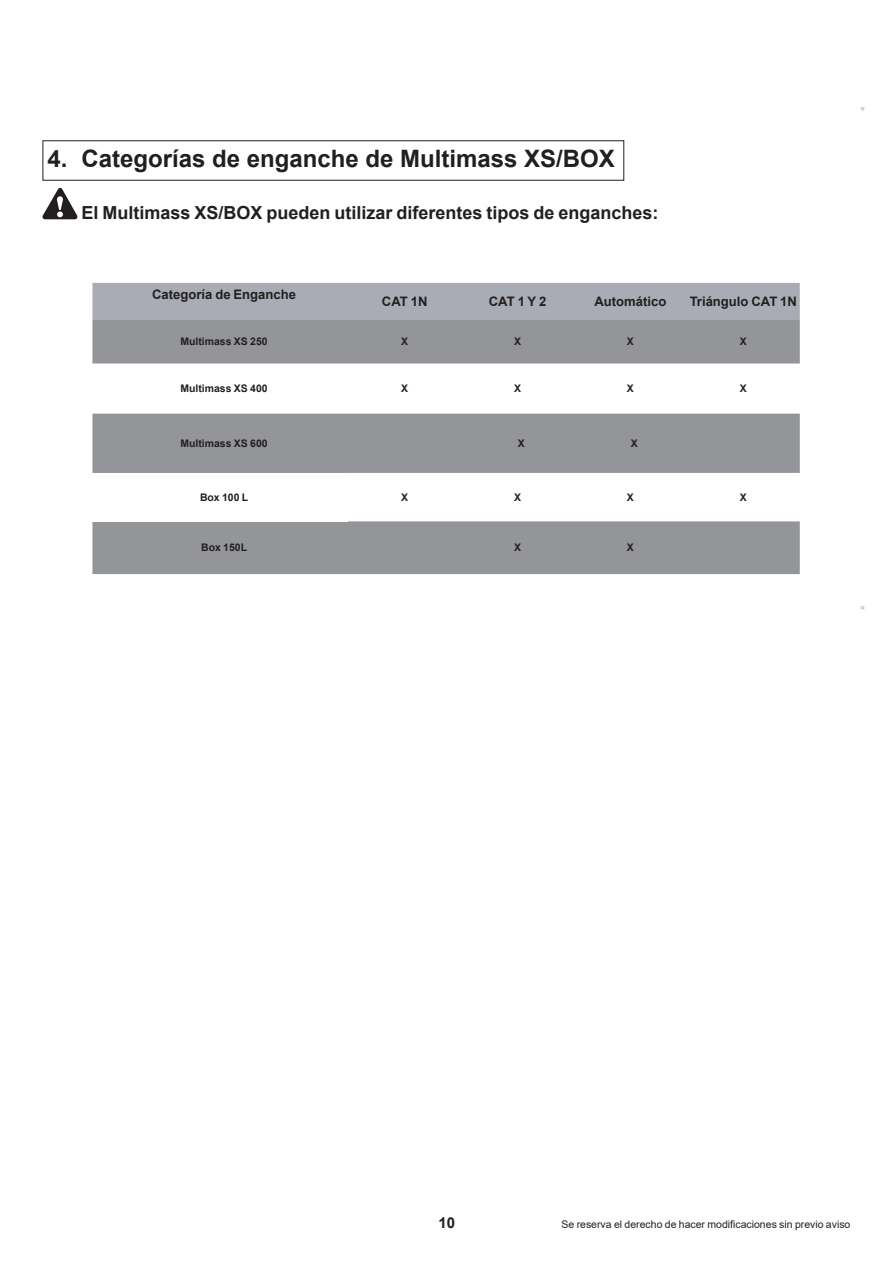
<style>
.page{position:relative;width:893px;height:1263px;background:#fff}
.page>*{position:absolute;margin:0;border:0;box-sizing:border-box;transform-origin:0 0}
.t1{font:700 24px "Arial";color:#231f20}
.Intro_chap{font:700 18px "Arial";color:#231f20}
.t2{font:700 15px "Arial";color:#231f20}
.t3{font:700 13.05px "Arial";color:#231f20}
.t4{font:700 10.5px "Arial";color:#231f20}
.Pied_Page_Droit{font:10.5px "Arial";color:#231f20}
.Texte_code{font:7.5px "Arial";color:#d1d2d4}
</style>
<div class="page">
<div style="left:43px;top:140px;width:581px;height:41px;border:1px solid #231f20"></div>
<svg style="left:43px;top:188px;width:34px;height:31px"></svg>
<div style="left:92px;top:283px;width:708px;height:36px;background:#a9abb5"></div>
<div style="left:92px;top:319px;width:708px;height:255px;background:#939598"></div>
<svg style="left:92px;top:364px;width:708px;height:157px"></svg>
<div style="left:92px;top:473px;width:256px;height:48px;background:#fff"></div>
<p class="t1" style="left:48px;top:142px;width:569px">4. Categorías de enganche de Multimass XS/BOX</p>
<p class="Intro_chap" style="left:81px;top:200px;width:579px">El Multimass XS/BOX pueden utilizar diferentes tipos de enganches:</p>
<p class="t3" style="left:152px;top:285px;width:145px">Categoría de Enganche</p>
<p class="t3" style="left:382px;top:292px;width:47px">CAT 1N</p>
<p class="t3" style="left:489px;top:292px;width:59px">CAT 1 Y 2</p>
<p class="t3" style="left:594px;top:292px;width:73px">Automático</p>
<p class="t3" style="left:690px;top:292px;width:109px">Triángulo CAT 1N</p>
<p class="t4" style="left:180px;top:334px;width:89px">Multimass XS 250</p>
<p class="t4" style="left:401px;top:334px;width:8px">X</p>
<p class="t4" style="left:514px;top:334px;width:8px">X</p>
<p class="t4" style="left:627px;top:334px;width:8px">X</p>
<p class="t4" style="left:740px;top:334px;width:8px">X</p>
<p class="t4" style="left:180px;top:381px;width:89px">Multimass XS 400</p>
<p class="t4" style="left:401px;top:381px;width:8px">X</p>
<p class="t4" style="left:514px;top:381px;width:8px">X</p>
<p class="t4" style="left:627px;top:381px;width:8px">X</p>
<p class="t4" style="left:740px;top:381px;width:8px">X</p>
<p class="t4" style="left:180px;top:436px;width:89px">Multimass XS 600</p>
<p class="t4" style="left:518px;top:436px;width:8px">X</p>
<p class="t4" style="left:631px;top:436px;width:8px">X</p>
<p class="t4" style="left:200px;top:490px;width:50px">Box 100 L</p>
<p class="t4" style="left:401px;top:490px;width:8px">X</p>
<p class="t4" style="left:514px;top:490px;width:8px">X</p>
<p class="t4" style="left:627px;top:490px;width:8px">X</p>
<p class="t4" style="left:740px;top:490px;width:8px">X</p>
<p class="t4" style="left:201px;top:540px;width:47px">Box 150L</p>
<p class="t4" style="left:514px;top:540px;width:8px">X</p>
<p class="t4" style="left:627px;top:540px;width:8px">X</p>
<p class="Texte_code" style="left:857px;top:111px;width:6px;rotate:-90deg">■</p>
<p class="Texte_code" style="left:857px;top:610px;width:6px;rotate:-90deg">■</p>
<h3 class="t2" style="left:438px;top:1212px;width:18px">10</h3>
<p class="Pied_Page_Droit" style="left:561px;top:1217px;width:290px">Se reserva el derecho de hacer modificaciones sin previo aviso</p>
</div>
